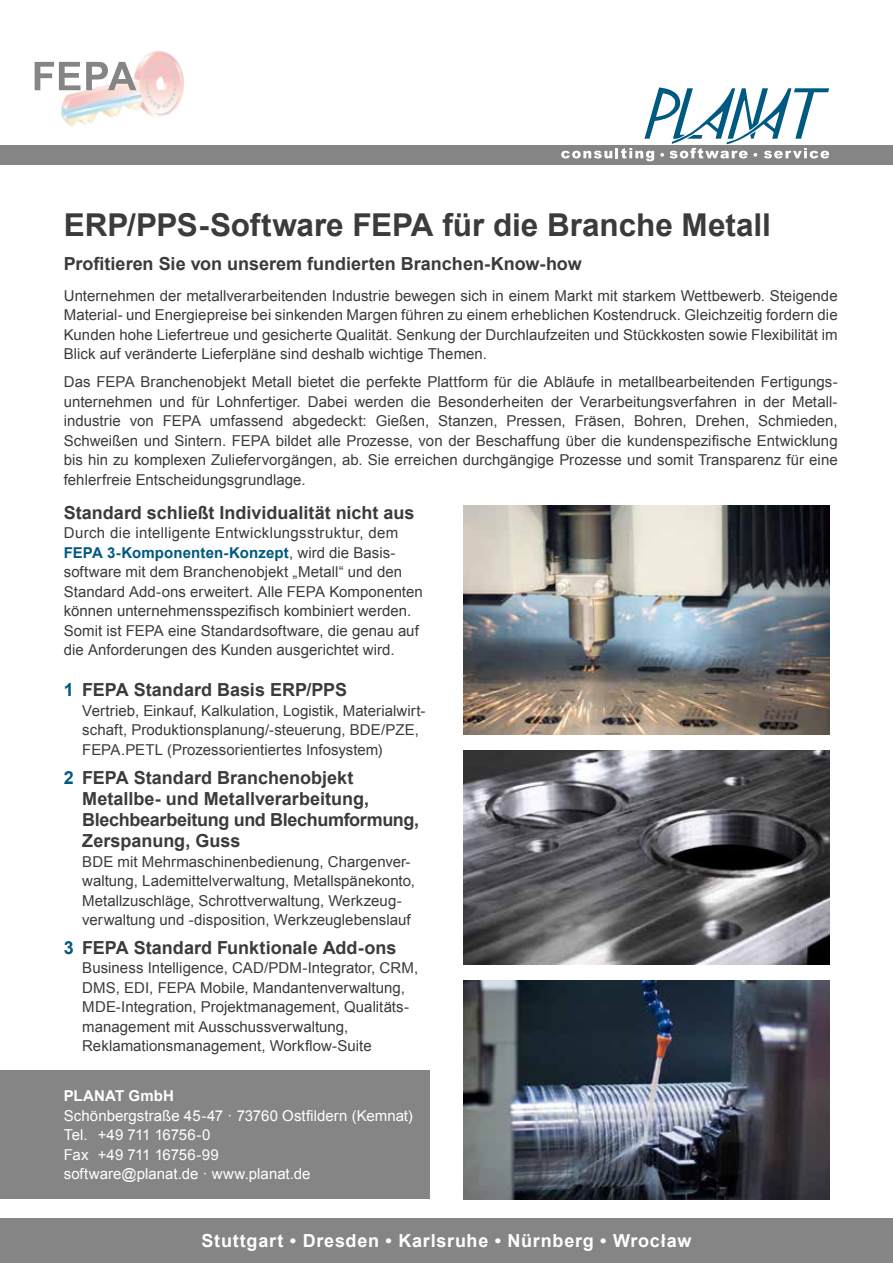
<style>
.page{position:relative;width:893px;height:1263px;background:#fff}
.page>*{position:absolute;margin:0;border:0;box-sizing:border-box;transform-origin:0 0}
.t1{font:700 31.5px "Arial";letter-spacing:-.005em;color:#3b3b3a}
.t2{font:700 18px/21px "Arial";color:#3b3b3a}
.t3{font:700 18px "Arial";letter-spacing:.04em;color:#fff}
.t4{font:700 18px "Arial";color:#005980}
.t5{font:15px/19.5px "Arial";color:#3b3b3a}
.t6{font:15px/19.5px "Arial";color:#fff}
.t7{font:700 15px "Arial";letter-spacing:.01em;color:#fff}
.s1{font-weight:700;color:#005980}
.s2{color:#005980}
</style>
<div class="page">
<img style="left:59px;top:51px;width:125px;height:76px">
<div style="left:0;top:1218px;width:893px;height:45px;background:#868586"></div>
<svg style="left:35px;top:62px;width:101px;height:28px"></svg>
<div style="left:0;top:145px;width:893px;height:19px;background:#868586"></div>
<svg style="left:561px;top:87px;width:268px;height:74px"></svg>
<div style="left:0;top:1070px;width:429px;height:129px;background:#868586"></div>
<img style="left:463px;top:750px;width:366px;height:214px">
<img style="left:463px;top:981px;width:366px;height:218px">
<img style="left:463px;top:506px;width:366px;height:228px">
<h1 class="t1" style="left:64px;top:204px;width:708px">ERP/PPS-Software FEPA für die Branche Metall</h1>
<p class="t2" style="left:64px;top:254px;width:519px">Profitieren Sie von unserem fundierten Branchen-Know-how</p>
<p class="t5" style="left:64px;top:286px;width:775px;text-align:justify">Unternehmen der metallverarbeitenden Industrie bewegen sich in einem Markt mit starkem Wettbewerb. Steigende Material- und Energiepreise bei sinkenden Margen führen zu einem erheblichen Kostendruck. Gleichzeitig fordern die Kunden hohe Liefertreue und gesicherte Qualität. Senkung der Durchlaufzeiten und Stückkosten sowie Flexibilität im Blick auf veränderte Lieferpläne sind deshalb wichtige Themen.</p>
<p class="t5" style="left:64px;top:372px;width:775px;text-align:justify">Das FEPA Branchenobjekt Metall bietet die perfekte Plattform für die Abläufe in metallbearbeitenden Fertigungs&shy;unternehmen und für Lohnfertiger. Dabei werden die Besonderheiten der Verarbeitungsverfahren in der Metall&shy;industrie von FEPA umfassend abgedeckt: Gießen, Stanzen, Pressen, Fräsen, Bohren, Drehen, Schmieden, Schweißen und Sintern. FEPA bildet alle Prozesse, von der Beschaffung über die kundenspezifische Entwicklung bis hin zu komplexen Zuliefervorgängen, ab. Sie erreichen durchgängige Prozesse und somit Transparenz für eine fehlerfreie Entscheidungsgrundlage.</p>
<p class="t2" style="left:64px;top:503px;width:352px">Standard schließt Individualität nicht aus</p>
<p class="t5" style="left:64px;top:524px;width:360px">Durch die intelligente Entwicklungsstruktur, dem <span class="s1">FEPA 3-Komponenten-Konzept</span>, wird die Basis&shy;software mit dem Branchenobjekt „Metall“ und den Standard Add-ons erweitert. Alle FEPA Komponenten können unternehmensspezifisch kombiniert werden.<br>Somit ist FEPA eine Standardsoftware, die genau auf die Anforderungen des Kunden ausgerichtet wird.</p>
<p class="t2" style="left:82px;top:680px;width:266px">FEPA Standard Basis ERP/PPS</p>
<p class="t5" style="left:82px;top:701px;width:345px">Vertrieb, Einkauf, Kalkulation, Logistik, Materialwirt&shy;schaft, Produktionsplanung/-steuerung, BDE/PZE,<br>FEPA.PETL (Prozessorientiertes Infosystem)</p>
<p class="t4" style="left:64px;top:678px;width:12px">1</p>
<p class="t2" style="left:82px;top:768px;width:338px;text-indent:-19px"><span class="s2">2</span> FEPA Standard Branchenobjekt<br>Metallbe- und Metallverarbeitung,<br>Blechbearbeitung und Blechumformung,<br>Zerspanung, Guss</p>
<p class="t5" style="left:82px;top:852px;width:334px">BDE mit Mehrmaschinenbedienung, Chargenver&shy;waltung, Lademittelverwaltung, Metallspänekonto, Metallzuschläge, Schrottverwaltung, Werkzeug&shy;verwaltung und -disposition, Werkzeuglebenslauf</p>
<p class="t2" style="left:64px;top:937px;width:334px"><span class="s2">3</span> FEPA Standard Funktionale Add-ons</p>
<p class="t5" style="left:82px;top:958px;width:337px">Business Intelligence, CAD/PDM-Integrator, CRM, DMS, EDI, FEPA Mobile, Mandantenverwaltung, MDE-Integration, Projektmanagement, Qualitäts&shy;management mit Ausschussverwaltung, Reklamationsmanagement, Workflow-Suite</p>
<p class="t7" style="left:64px;top:1086px;width:112px">PLANAT GmbH</p>
<p class="t6" style="left:64px;top:1106px;width:350px">Schönbergstraße 45-47 · 73760 Ostfildern (Kemnat)<br>Tel. +49 711 16756-0<br>Fax +49 711 16756-99<br>software@planat.de · www.planat.de</p>
<p class="t3" style="left:202px;top:1229px;width:491px">Stuttgart • Dresden • Karlsruhe • Nürnberg • Wrocław</p>
</div>
